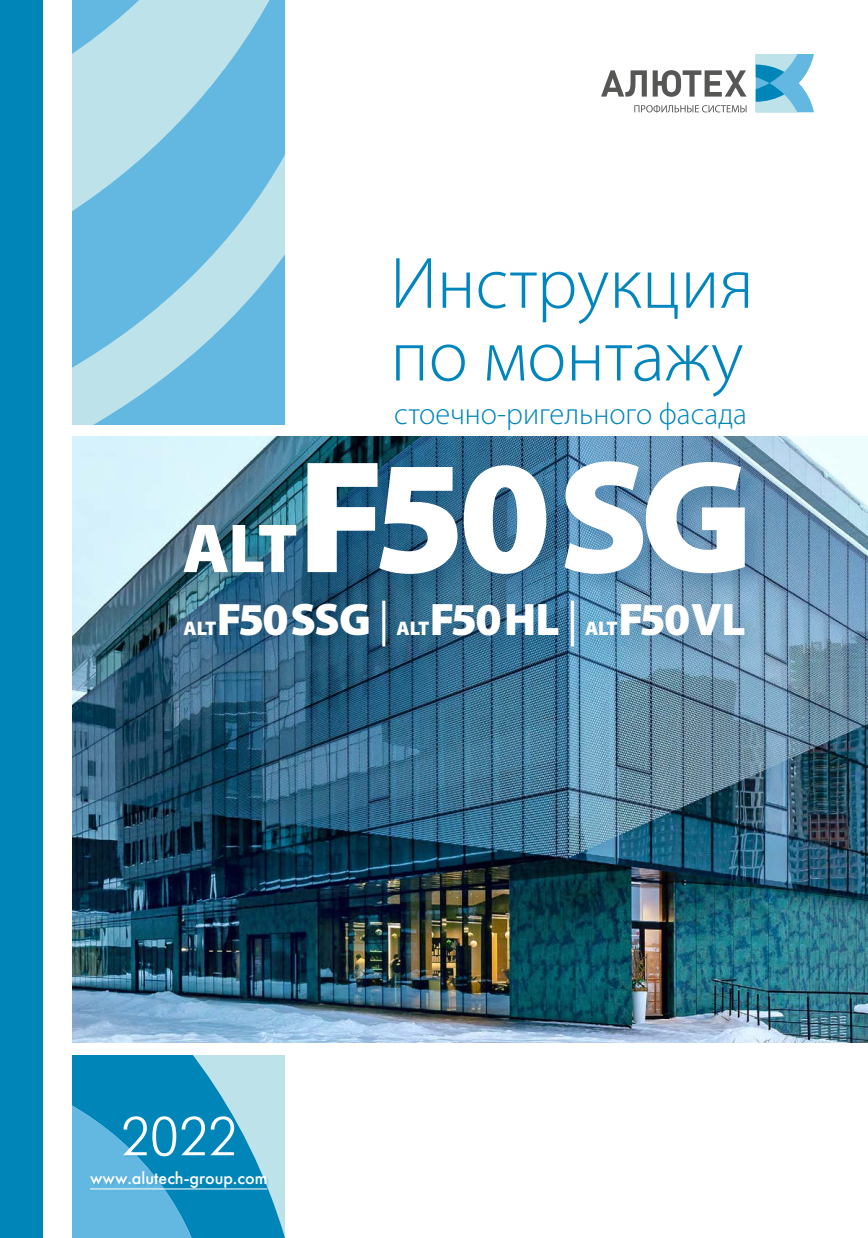
<style>
.page{position:relative;width:868px;height:1238px;background:#fff}
.page>*{position:absolute;margin:0;border:0;box-sizing:border-box;transform-origin:0 0}
.t1{font:900 161.55px "Myriad Pro";letter-spacing:-.045em;color:#fff}
.t2{font:300 73.35px/72.8px "Myriad Pro";color:#0085bd}
.t3{font:900 69.9px "Myriad Pro";color:#fff}
.t4{font:300 54px "Futura Futuris";color:#fff}
.t5{font:900 45.75px "Myriad Pro";letter-spacing:-.04em;color:#fff}
.t6{font:300 30.45px "Myriad Pro";color:#0085bd}
.t7{font:900 19.8px "Myriad Pro";letter-spacing:-.055em;color:#fff}
.t8{font:17.4px "Futura Futuris";color:#fff}
.s1{font-weight:400}
</style>
<div class="page">
<img style="left:72px;top:437px;width:795px;height:605px">
<div style="left:177px;top:453px;width:597px;height:149px;background:#004070;opacity:.25"></div>
<svg style="left:601px;top:70px;width:45px;height:27px"></svg>
<svg style="left:652px;top:70px;width:94px;height:27px"></svg>
<svg style="left:634px;top:105px;width:112px;height:8px"></svg>
<svg style="left:755px;top:54px;width:58px;height:58px;background:#78c0de"></svg>
<svg style="left:72px;top:0;width:213px;height:424px;background:#89cae4"></svg>
<div style="left:0;top:0;width:42px;height:1237px;background:#0085b9"></div>
<svg style="left:72px;top:1055px;width:213px;height:182px;background:#46a8ce"></svg>
<div style="left:177px;top:594px;width:595px;height:79px;background:#004070;opacity:.25"></div>
<div style="left:124px;top:1116px;width:112px;height:41px;background:#0085bd"></div>
<div style="left:90px;top:1171px;width:179px;height:20px;background:#0085bd;opacity:.2"></div>
<hr style="left:90px;top:1188px;width:177px;height:1px;background:#fff">
<h2 class="t2" style="left:390px;top:246px;width:365px">Инструкция по монтажу</h2>
<p class="t6" style="left:394px;top:396px;width:354px">стоечно-ригельного фасада</p>
<h3 class="t3" style="left:182px;top:502px;width:117px">ALT</h3>
<h1 class="t1" style="left:297px;top:409px;width:457px">F50SG</h1>
<h3 class="t5" style="left:217px;top:589px;width:174px">F50SSG <span class="s1">|</span></h3>
<p class="t7" style="left:183px;top:615px;width:34px">ALT</p>
<h3 class="t5" style="left:429px;top:589px;width:150px">F50HL <span class="s1">|</span></h3>
<p class="t7" style="left:396px;top:615px;width:34px">ALT</p>
<h3 class="t5" style="left:618px;top:589px;width:129px">F50VL</h3>
<p class="t7" style="left:585px;top:615px;width:34px">ALT</p>
<h3 class="t4" style="left:120px;top:1106px;width:118px">2022</h3>
<p class="t8" style="left:90px;top:1167px;width:179px">www.alutech-group.com</p>
</div>
